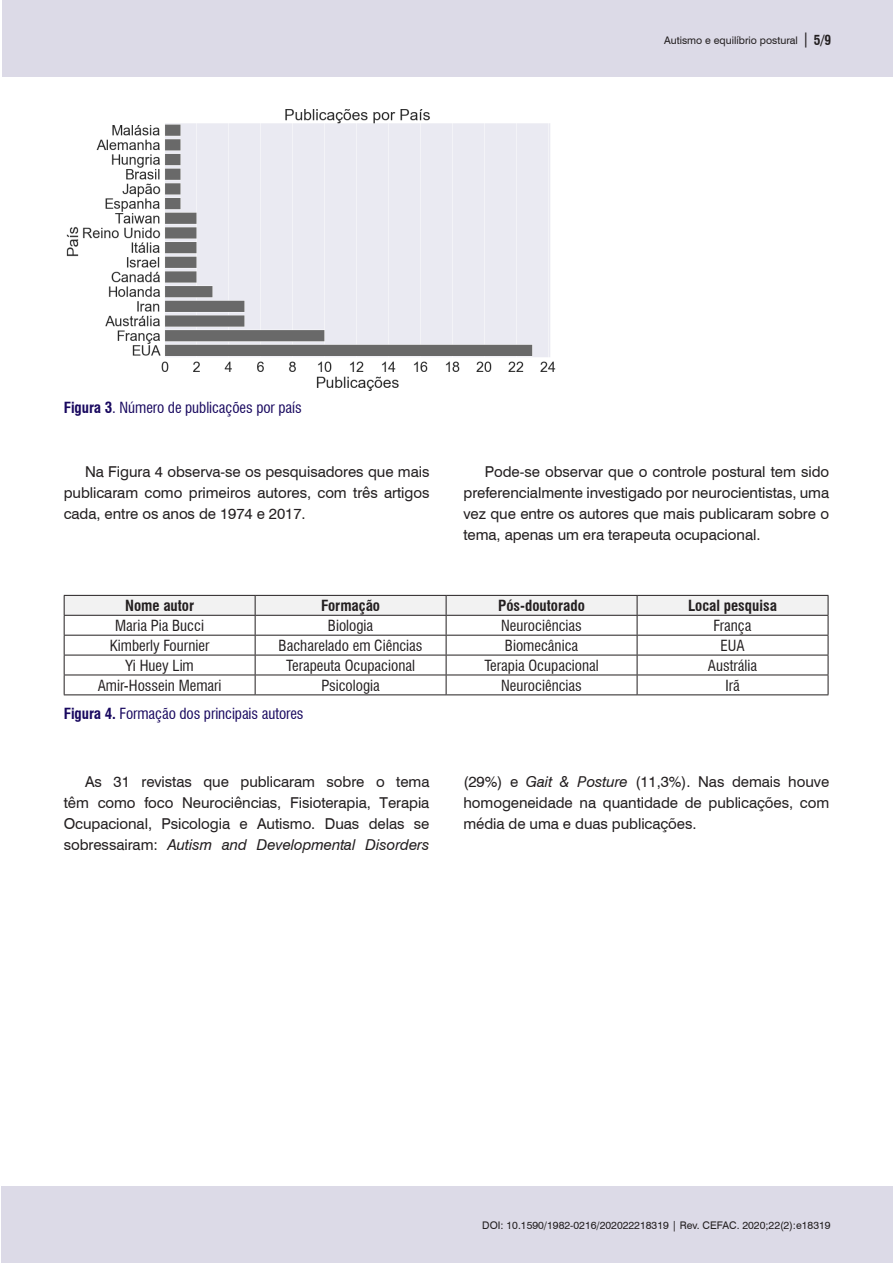
<style>
.page{position:relative;width:893px;height:1263px;background:#fff}
.page>*{position:absolute;margin:0;border:0;box-sizing:border-box;transform-origin:0 0}
.Corpo_do_texto{font:15px/21px "Swiss 721 BT";letter-spacing:-.005em;color:#231f20;text-align:justify}
.Texto_tabelas{font:condensed 15px "Swiss 721 BT";color:#231f20}
.Titulo_tabelas_e_gr{font:condensed 15px "Swiss 721 BT";letter-spacing:-.005em;color:#18085f}
.Texto_tabelas-2{font:700 condensed 15px "Swiss 721 BT";color:#231f20}
.t1{font:10.5px "Swiss 721 BT";color:#231f20}
.s1{font-size:15px}
.s2{font-weight:700;font-stretch:condensed;font-size:13.5px}
.s3{font-weight:700}
.s4{font-style:italic}
</style>
<div class="page">
<div style="left:1px;top:1186px;width:892px;height:77px;background:#dcdae7"></div>
<div style="left:2px;top:0;width:891px;height:77px;background:#dcdae7"></div>
<img style="left:66px;top:109px;width:490px;height:282px">
<svg style="left:64px;top:595px;width:765px;height:99px"></svg>
<hr style="left:64px;top:694px;width:191px;height:1px;background:#231f20">
<hr style="left:255px;top:694px;width:191px;height:1px;background:#231f20">
<hr style="left:446px;top:694px;width:191px;height:1px;background:#231f20">
<hr style="left:637px;top:694px;width:191px;height:1px;background:#231f20">
<p class="t1" style="left:664px;top:33px;width:169px">Autismo e equilíbrio postural <span class="s1">|</span> <span class="s2">5/9</span></p>
<p class="Titulo_tabelas_e_gr" style="left:64px;top:399px;width:240px"><span class="s3">Figura 3</span>. Número de publicações por país</p>
<p class="Corpo_do_texto" style="left:64px;top:461px;width:367px;text-indent:21px">Na Figura 4 observa-se os pesquisadores que mais publicaram como primeiros autores, com três artigos cada, entre os anos de 1974 e 2017.</p>
<p class="Corpo_do_texto" style="left:463px;top:461px;width:367px;text-indent:21px">Pode-se observar que o controle postural tem sido preferencialmente investigado por neurocientistas, uma vez que entre os autores que mais publicaram sobre o tema, apenas um era terapeuta ocupacional.</p>
<p class="Texto_tabelas-2" style="left:125px;top:597px;width:71px">Nome autor</p>
<p class="Texto_tabelas-2" style="left:321px;top:597px;width:61px">Formação</p>
<p class="Texto_tabelas-2" style="left:498px;top:597px;width:88px">Pós-doutorado</p>
<p class="Texto_tabelas-2" style="left:688px;top:597px;width:90px">Local pesquisa</p>
<p class="Texto_tabelas" style="left:115px;top:616px;width:90px">Maria Pia Bucci</p>
<p class="Texto_tabelas" style="left:328px;top:616px;width:47px">Biologia</p>
<p class="Texto_tabelas" style="left:501px;top:616px;width:82px">Neurociências</p>
<p class="Texto_tabelas" style="left:714px;top:616px;width:39px">França</p>
<p class="Texto_tabelas" style="left:110px;top:636px;width:101px">Kimberly Fournier</p>
<p class="Texto_tabelas" style="left:279px;top:636px;width:146px">Bacharelado em Ciências</p>
<p class="Texto_tabelas" style="left:505px;top:636px;width:75px">Biomecânica</p>
<p class="Texto_tabelas" style="left:721px;top:636px;width:25px">EUA</p>
<p class="Texto_tabelas" style="left:125px;top:656px;width:70px">Yi Huey Lim</p>
<p class="Texto_tabelas" style="left:286px;top:656px;width:130px">Terapeuta Ocupacional</p>
<p class="Texto_tabelas" style="left:484px;top:656px;width:116px">Terapia Ocupacional</p>
<p class="Texto_tabelas" style="left:708px;top:656px;width:51px">Austrália</p>
<p class="Texto_tabelas" style="left:98px;top:676px;width:125px">Amir-Hossein Memari</p>
<p class="Texto_tabelas" style="left:321px;top:676px;width:60px">Psicologia</p>
<p class="Texto_tabelas" style="left:501px;top:676px;width:82px">Neurociências</p>
<p class="Texto_tabelas" style="left:725px;top:676px;width:16px">Irã</p>
<p class="Titulo_tabelas_e_gr" style="left:64px;top:704px;width:241px"><span class="s3">Figura 4.</span> Formação dos principais autores</p>
<p class="Corpo_do_texto" style="left:64px;top:771px;width:367px;text-indent:21px">As 31 revistas que publicaram sobre o tema têm como foco Neurociências, Fisioterapia, Terapia Ocupacional, Psicologia e Autismo. Duas delas se sobressairam: <span class="s4">Autism and Developmental Disorders</span></p>
<p class="Corpo_do_texto" style="left:463px;top:771px;width:367px">(29%) e <span class="s4">Gait &amp; Posture</span> (11,3%). Nas demais houve homogeneidade na quantidade de publicações, com média de uma e duas publicações.</p>
<p class="t1" style="left:482px;top:1218px;width:350px">DOI: 10.1590/1982-0216/202022218319 | Rev. CEFAC. 2020;22(2):e18319</p>
</div>
